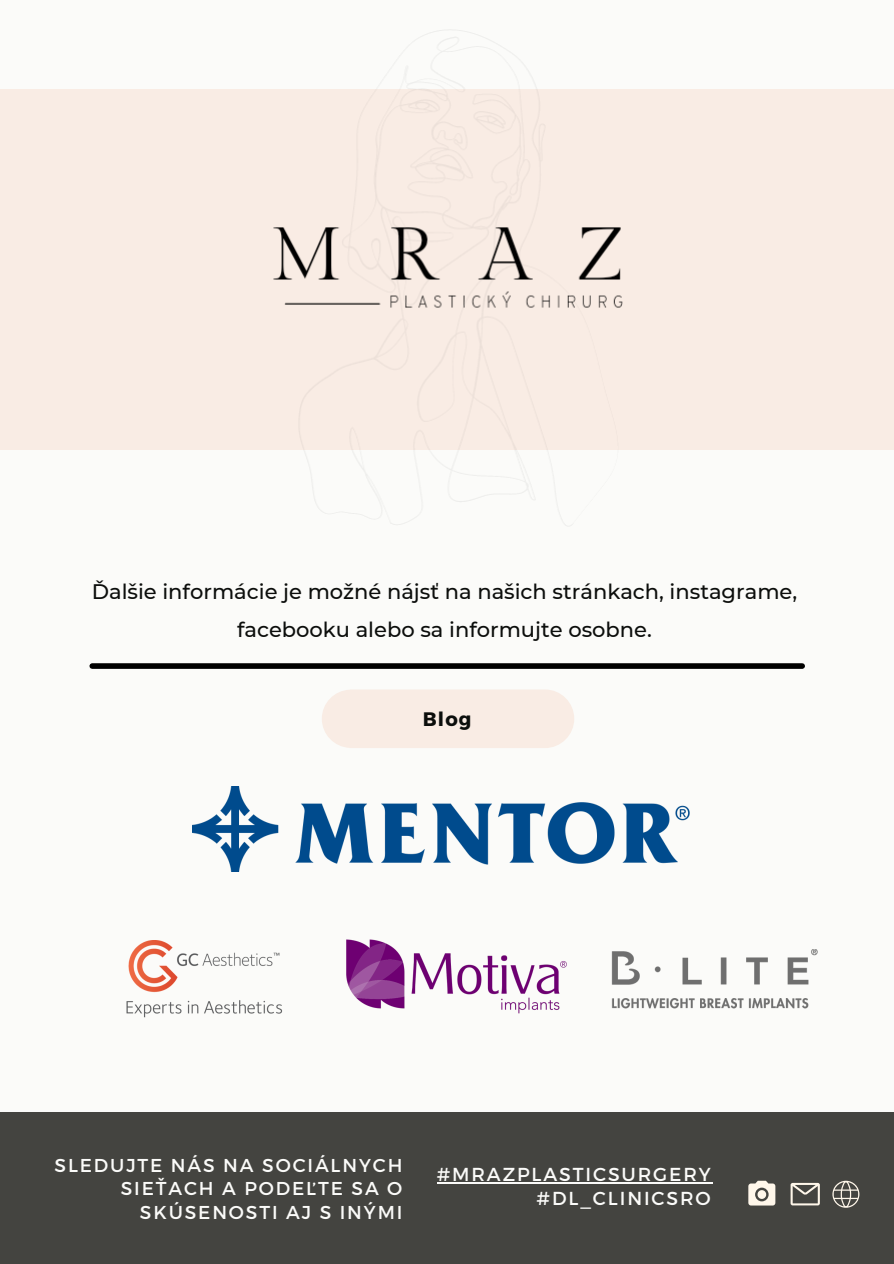
<style>
.page{position:relative;width:894px;height:1264px;background:#fff}
.page>*{position:absolute;margin:0;border:0;box-sizing:border-box;transform-origin:0 0}
.t1{font:500 21px/37.2px "Montserrat";color:#0c0e0c;text-align:center}
.t2{font:700 19.5px "Montserrat";color:#0c0e0c}
.t3{font:18.75px "Montserrat";letter-spacing:.1em;color:#fbfbf9}
.t4{font:18.6px/23.5px "Montserrat";letter-spacing:.1em;color:#fbfbf9;text-align:right}
</style>
<div class="page">
<div style="left:0;top:0;width:893px;height:1263px;background:#fbfbf9"></div>
<div style="left:0;top:1112px;width:893px;height:151px;background:#444440"></div>
<div style="left:0;top:89px;width:893px;height:361px;background:#f9ece4"></div>
<div style="left:322px;top:689px;width:252px;height:59px;background:#f9ece4;border-radius:29px"></div>
<svg style="left:748px;top:1180px;width:27px;height:25px"></svg>
<svg style="left:832px;top:1180px;width:27px;height:27px"></svg>
<svg style="left:790px;top:1182px;width:29px;height:23px"></svg>
<div style="left:92px;top:663px;width:710px;height:6px;background:#000"></div>
<img style="left:273px;top:30px;width:350px;height:496px">
<img style="left:192px;top:786px;width:498px;height:85px">
<img style="left:346px;top:939px;width:220px;height:74px">
<img style="left:611px;top:949px;width:207px;height:60px">
<img style="left:126px;top:940px;width:156px;height:78px">
<hr style="left:436px;top:1182px;width:276px;height:1px;background:#fbfbf9">
<p class="t1" style="left:92px;top:573px;width:706px">Ďalšie informácie je možné nájsť na našich stránkach, instagrame, facebooku alebo sa informujte osobne.</p>
<p class="t2" style="left:422px;top:706px;width:50px">Blog</p>
<p class="t4" style="left:55px;top:1152px;width:349px">SLEDUJTE NÁS NA SOCIÁLNYCH<br>SIEŤACH A PODEĽTE SA O<br>SKÚSENOSTI AJ S INÝMI</p>
<p class="t3" style="left:436px;top:1162px;width:275px">#MRAZPLASTICSURGERY</p>
<p class="t3" style="left:536px;top:1185px;width:176px">#DL_CLINICSRO</p>
</div>
